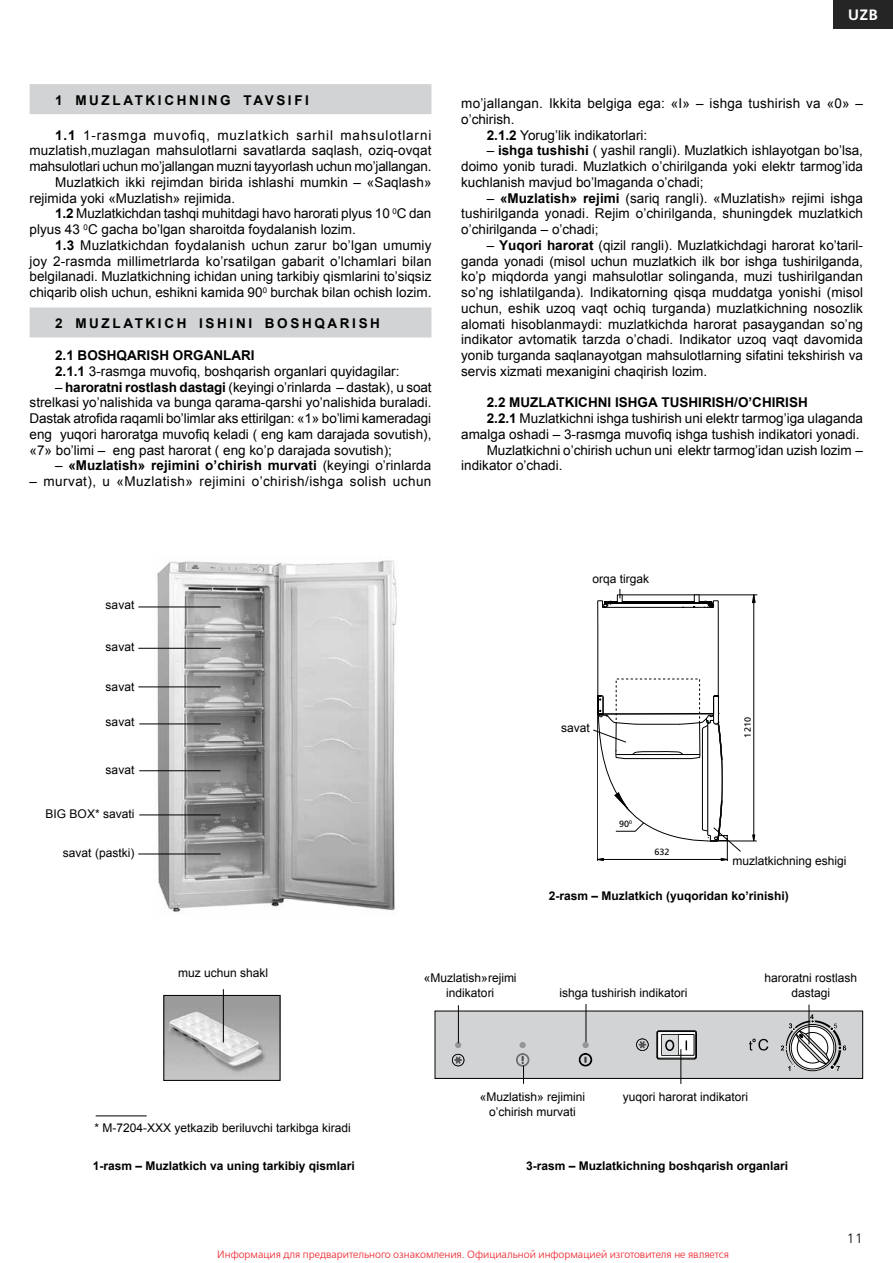
<style>
.page{position:relative;width:893px;height:1263px;background:#fff}
.page>*{position:absolute;margin:0;border:0;box-sizing:border-box;transform-origin:0 0}
.t1{font:15px "Free Set Demi Bold C";color:#fff}
.t2{font:13.5px/15.8px "Arial";color:#000;text-align:justify}
.t3{font:700 13.5px "Arial";letter-spacing:.005em;color:#000}
.t4{font:13.5px "Arial";letter-spacing:.03em;color:#000}
.t5{font:700 13.5px "Arial";letter-spacing:.195em;color:#000}
.t6{font:13.5px "Arial";letter-spacing:.065em;color:#000}
.t7{font:13.5px "Free Set Light C";color:#000}
.t8{font:12px/14.4px "Arial";color:#000;text-align:center}
.t9{font:700 12px "Arial";color:#000}
.t10{font:10.5px "Free Set Light C";color:#ed1d24}
.t11{font:9px "Free Set C";color:#000}
.s1{font-weight:700}
.s2{font-weight:400}
</style>
<div class="page">
<div style="left:833px;top:0;width:60px;height:29px;background:#252525"></div>
<hr style="left:96px;top:1115px;width:51px;height:1px;background:#000">
<div style="left:30px;top:84px;width:401px;height:30px;background:#d1d3d4"></div>
<div style="left:30px;top:307px;width:401px;height:30px;background:#d1d3d4"></div>
<img style="left:153px;top:560px;width:244px;height:352px">
<hr style="left:139px;top:723px;width:82px;height:1px;background:#000">
<hr style="left:139px;top:770px;width:82px;height:1px;background:#000">
<hr style="left:139px;top:814px;width:82px;height:1px;background:#000">
<hr style="left:138px;top:686px;width:83px;height:1px;background:#000">
<hr style="left:138px;top:854px;width:83px;height:1px;background:#000">
<hr style="left:138px;top:648px;width:83px;height:1px;background:#000">
<hr style="left:138px;top:607px;width:83px;height:1px;background:#000">
<div style="left:435px;top:1011px;width:428px;height:67px;background:#d1d3d4"></div>
<svg style="left:579px;top:1053px;width:13px;height:13px"></svg>
<svg style="left:452px;top:1054px;width:12px;height:12px"></svg>
<div style="left:519px;top:1042px;width:7px;height:6px;background:#939598;border-radius:50%"></div>
<div style="left:582px;top:1042px;width:7px;height:6px;background:#939598;border-radius:50%"></div>
<svg style="left:455px;top:1042px;width:6px;height:6px"></svg>
<svg style="left:656px;top:1030px;width:41px;height:30px"></svg>
<div style="left:662px;top:1035px;width:16px;height:20px;background:#dcddde"></div>
<div style="left:665px;top:1040px;width:9px;height:11px;border:2px solid #000;border-radius:50%"></div>
<svg style="left:781px;top:1014px;width:65px;height:57px"></svg>
<svg style="left:749px;top:1039px;width:19px;height:11px"></svg>
<svg style="left:636px;top:1038px;width:13px;height:13px"></svg>
<div style="left:435px;top:1011px;width:428px;height:68px;border:1px solid #000"></div>
<hr style="left:809px;top:1005px;width:1px;height:39px;background:#000">
<hr style="left:680px;top:1049px;width:1px;height:35px;background:#000">
<hr style="left:586px;top:1004px;width:1px;height:38px;background:#000">
<svg style="left:516px;top:1053px;width:13px;height:31px"></svg>
<hr style="left:458px;top:1005px;width:1px;height:38px;background:#000">
<img style="left:165px;top:997px;width:113px;height:82px">
<div style="left:163px;top:995px;width:117px;height:86px;border:1px solid #000"></div>
<hr style="left:223px;top:989px;width:1px;height:53px;background:#000">
<hr style="left:717px;top:841px;width:40px;height:1px;background:#000">
<hr style="left:621px;top:595px;width:136px;height:1px;background:#000">
<svg style="left:593px;top:589px;width:163px;height:272px"></svg>
<p class="t1" style="left:848px;top:6px;width:31px">UZB</p>
<p class="t5" style="left:55px;top:91px;width:255px">1 MUZLATKICHNING TAVSIFI</p>
<p class="t6" style="left:55px;top:126px;width:378px"><span class="s1">1.1</span> 1-rasmga muvofiq, muzlatkich sarhil mahsulotlarni</p>
<p class="t2" style="left:30px;top:143px;width:403px">muzlatish,muzlagan mahsulotlarni savatlarda saqlash, oziq-ovqat</p>
<p class="t2" style="left:30px;top:159px;width:403px">mahsulotlari uchun mo’jallangan muzni tayyorlash uchun mo’jallangan.</p>
<p class="t2" style="left:55px;top:174px;width:378px">Muzlatkich ikki rejimdan birida ishlashi mumkin – «Saqlash»</p>
<p class="t2" style="left:30px;top:190px;width:207px">rejimida yoki «Muzlatish» rejimida.</p>
<p class="t2" style="left:55px;top:206px;width:378px"><span class="s1">1.2</span> Muzlatkichdan tashqi muhitdagi havo harorati plyus 10 <sup>0</sup>С dan</p>
<p class="t2" style="left:30px;top:222px;width:328px">plyus 43 <sup>0</sup>С gacha bo’lgan sharoitda foydalanish lozim.</p>
<p class="t2" style="left:55px;top:237px;width:378px"><span class="s1">1.3</span> Muzlatkichdan foydalanish uchun zarur bo’lgan umumiy</p>
<p class="t2" style="left:30px;top:253px;width:403px">joy 2-rasmda millimetrlarda ko’rsatilgan gabarit o’lchamlari bilan</p>
<p class="t2" style="left:30px;top:269px;width:403px">belgilanadi. Muzlatkichning ichidan uning tarkibiy qismlarini to’siqsiz</p>
<p class="t2" style="left:30px;top:285px;width:403px">chiqarib olish uchun, eshikni kamida 90<sup>0</sup> burchak bilan ochish lozim.</p>
<p class="t5" style="left:55px;top:314px;width:326px">2 MUZLATKICH ISHINI BOSHQARISH</p>
<p class="t2" style="left:55px;top:348px;width:346px"><span class="s1">2.1 BOSHQARISH ORGANLARI<br>2.1.1</span> 3-rasmga muvofiq, boshqarish organlari quyidagilar:</p>
<p class="t2" style="left:30px;top:379px;width:403px;text-indent:26px">– <span class="s1">haroratni rostlash dastagi</span> (keyingi o’rinlarda – dastak), u soat strelkasi yo’nalishida va bunga qarama-qarshi yo’nalishida buraladi.<br>Dastak atrofida raqamli bo’limlar aks ettirilgan: «1» bo’limi kameradagi eng yuqori haroratga muvofiq keladi ( eng kam darajada sovutish), «7» bo’limi – eng past harorat ( eng ko’p darajada sovutish);</p>
<p class="t3" style="left:55px;top:457px;width:378px"><span class="s2">–</span> «Muzlatish» rejimini o’chirish murvati <span class="s2">(keyingi o’rinlarda</span></p>
<p class="t4" style="left:30px;top:472px;width:403px">– murvat), u «Muzlatish» rejimini o’chirish/ishga solish uchun</p>
<p class="t2" style="left:461px;top:96px;width:403px">mo’jallangan. Ikkita belgiga ega: «I» – ishga tushirish va «0» –</p>
<p class="t2" style="left:461px;top:111px;width:55px">o’chirish.</p>
<p class="t2" style="left:487px;top:127px;width:162px"><span class="s1">2.1.2</span> Yorug’lik indikatorlari:</p>
<p class="t2" style="left:461px;top:143px;width:403px;text-indent:26px">– <span class="s1">ishga tushishi</span> ( yashil rangli). Muzlatkich ishlayotgan bo’lsa, doimo yonib turadi. Muzlatkich o’chirilganda yoki elektr tarmog’ida kuchlanish mavjud bo’lmaganda o’chadi;</p>
<p class="t2" style="left:461px;top:190px;width:403px;text-indent:26px">– <span class="s1">«Muzlatish» rejimi</span> (sariq rangli). «Muzlatish» rejimi ishga tushirilganda yonadi. Rejim o’chirilganda, shuningdek muzlatkich o’chirilganda – o’chadi;</p>
<p class="t2" style="left:461px;top:237px;width:403px;text-indent:26px">– <span class="s1">Yuqori harorat</span> (qizil rangli). Muzlatkichdagi harorat ko’taril&shy;ganda yonadi (misol uchun muzlatkich ilk bor ishga tushirilganda, ko’p miqdorda yangi mahsulotlar solinganda, muzi tushirilgandan so’ng ishlatilganda). Indikatorning qisqa muddatga yonishi (misol uchun, eshik uzoq vaqt ochiq turganda) muzlatkichning nosozlik alomati hisoblanmaydi: muzlatkichda harorat pasaygandan so’ng indikator avtomatik tarzda o’chadi. Indikator uzoq vaqt davomida yonib turganda saqlanayotgan mahsulotlarning sifatini tekshirish va servis xizmati mexanigini chaqirish lozim.</p>
<p class="t3" style="left:487px;top:394px;width:323px">2.2 MUZLATKICHNI ISHGA TUSHIRISH/O’CHIRISH</p>
<p class="t2" style="left:487px;top:411px;width:378px"><span class="s1">2.2.1</span> Muzlatkichni ishga tushirish uni elektr tarmog’iga ulaganda</p>
<p class="t2" style="left:461px;top:426px;width:400px">amalga oshadi – 3-rasmga muvofiq ishga tushish indikatori yonadi.</p>
<p class="t2" style="left:487px;top:442px;width:378px">Muzlatkichni o’chirish uchun uni elektr tarmog’idan uzish lozim –</p>
<p class="t2" style="left:461px;top:458px;width:103px">indikator o’chadi.</p>
<p class="t8" style="left:106px;top:598px;width:30px">savat</p>
<p class="t8" style="left:106px;top:640px;width:30px">savat</p>
<p class="t8" style="left:106px;top:680px;width:30px">savat</p>
<p class="t8" style="left:106px;top:715px;width:30px">savat</p>
<p class="t8" style="left:106px;top:763px;width:30px">savat</p>
<p class="t8" style="left:46px;top:806px;width:90px">BIG BOX* savati</p>
<p class="t8" style="left:63px;top:846px;width:73px">savat (pastki)</p>
<p class="t8" style="left:593px;top:572px;width:58px">orqa tirgak</p>
<p class="t8" style="left:561px;top:721px;width:30px">savat</p>
<p class="t11" style="left:619px;top:819px;width:14px">90<sup>0</sup></p>
<p class="t11" style="left:655px;top:847px;width:17px">632</p>
<p class="t11" style="left:743px;top:737px;width:22px;rotate:-90deg">1210</p>
<p class="t8" style="left:732px;top:854px;width:116px">muzlatkichning eshigi</p>
<p class="t9" style="left:549px;top:888px;width:242px">2-rasm – Muzlatkich (yuqoridan ko’rinishi)</p>
<p class="t8" style="left:178px;top:965px;width:92px">muz uchun shakl</p>
<p class="t8" style="left:95px;top:1120px;width:258px">* М-7204-ХХХ yetkazib beriluvchi tarkibga kiradi</p>
<p class="t8" style="left:424px;top:971px;width:94px">«Muzlatish»rejimi indikatori</p>
<p class="t8" style="left:559px;top:985px;width:130px">ishga tushirish indikatori</p>
<p class="t8" style="left:764px;top:971px;width:94px">haroratni rostlash dastagi</p>
<p class="t8" style="left:480px;top:1090px;width:107px">«Muzlatish» rejimini</p>
<p class="t8" style="left:623px;top:1090px;width:127px">yuqori harorat indikatori</p>
<p class="t8" style="left:489px;top:1104px;width:88px">o’chirish murvati</p>
<p class="t9" style="left:93px;top:1158px;width:264px">1-rasm – Muzlatkich va uning tarkibiy qismlari</p>
<p class="t9" style="left:526px;top:1158px;width:264px">3-rasm – Muzlatkichning boshqarish organlari</p>
<p class="t10" style="left:217px;top:1249px;width:513px">Информация для предварительного ознакомления. Официальной информацией изготовителя не является</p>
<p class="t7" style="left:847px;top:1231px;width:18px">11</p>
</div>
